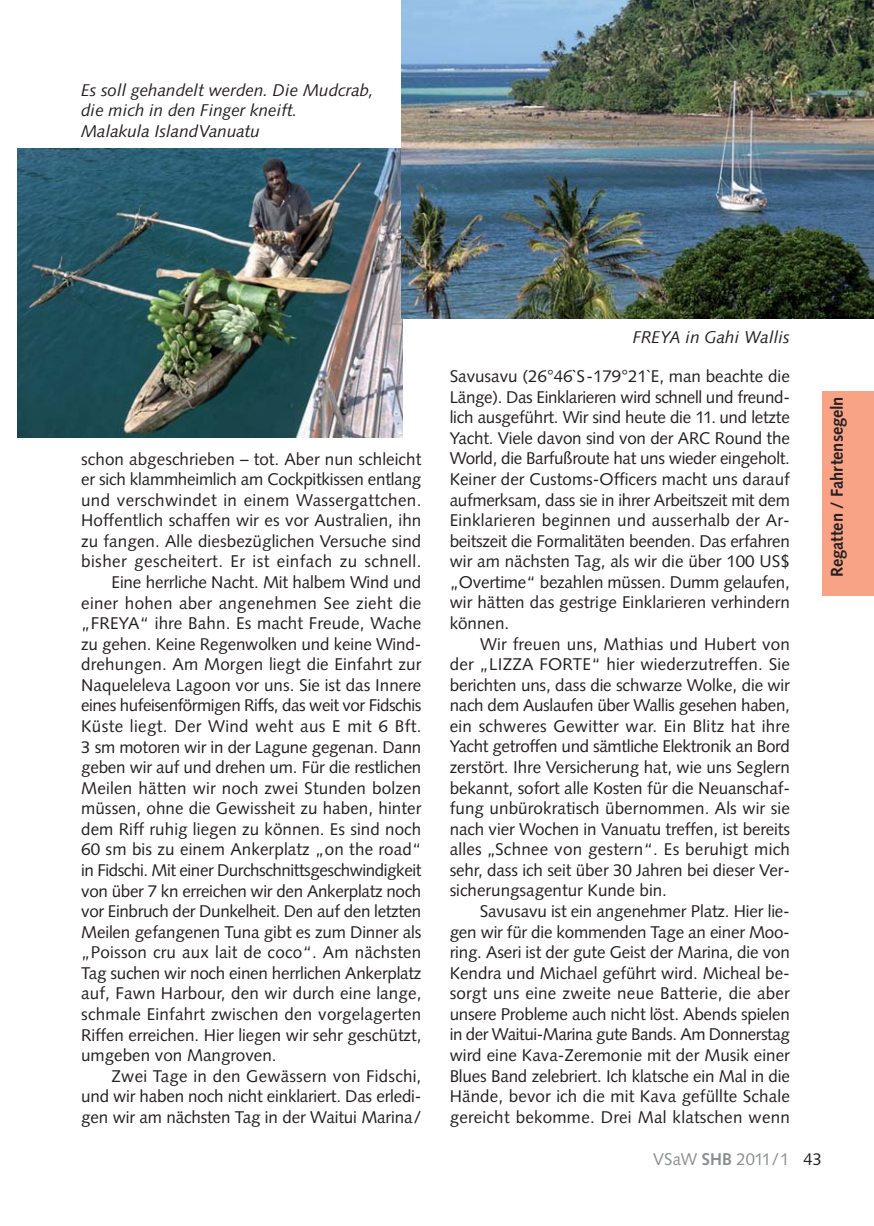
<style>
.page{position:relative;width:874px;height:1226px;background:#fff}
.page>*{position:absolute;margin:0;border:0;box-sizing:border-box;transform-origin:0 0}
.t1{font:17px/20.6px "Syntax";color:#231f20;text-align:justify}
.t2{font:17px "Syntax";letter-spacing:.02em;color:#231f20}
.t3{font:italic 17px/20.6px "Syntax";color:#231f20}
.t4{font:17px "Syntax";letter-spacing:-.025em;color:#231f20}
.t5{font:17px "Syntax";letter-spacing:-.02em;color:#231f20}
.t6{font:17px "Syntax";letter-spacing:.025em;color:#231f20}
.t7{font:700 17px "Syntax";letter-spacing:-.005em;color:#231f20}
.t8{font:17px "Syntax";color:#8a8c8e}
.s1{font-weight:700}
.s2{color:#231f20}
</style>
<div class="page">
<div style="left:822px;top:391px;width:51px;height:205px;background:#f8a286"></div>
<img style="left:17px;top:149px;width:386px;height:288px">
<img style="left:402px;top:0;width:472px;height:319px">
<p class="t3" style="left:81px;top:81px;width:294px">Es soll gehandelt werden. Die Mudcrab, die mich in den Finger kneift.<br>Malakula IslandVanuatu</p>
<p class="t1" style="left:81px;top:450px;width:342px">schon abgeschrieben – tot. Aber nun schleicht</p>
<p class="t1" style="left:81px;top:471px;width:342px">er sich klammheimlich am Cockpitkissen entlang</p>
<p class="t2" style="left:81px;top:493px;width:342px">und verschwindet in einem Wassergattchen.</p>
<p class="t1" style="left:81px;top:512px;width:342px">Hoffentlich schaffen wir es vor Australien, ihn</p>
<p class="t1" style="left:81px;top:532px;width:342px">zu fangen. Alle diesbezüglichen Versuche sind</p>
<p class="t6" style="left:81px;top:555px;width:342px">bisher gescheitert. Er ist einfach zu schnell.</p>
<p class="t1" style="left:112px;top:574px;width:311px">Eine herrliche Nacht. Mit halbem Wind und</p>
<p class="t2" style="left:81px;top:596px;width:342px">einer hohen aber angenehmen See zieht die</p>
<p class="t1" style="left:81px;top:615px;width:342px">„FREYA“ ihre Bahn. Es macht Freude, Wache</p>
<p class="t1" style="left:81px;top:635px;width:342px">zu gehen. Keine Regenwolken und keine Wind-</p>
<p class="t1" style="left:81px;top:656px;width:342px">drehungen. Am Morgen liegt die Einfahrt zur</p>
<p class="t1" style="left:81px;top:676px;width:342px">Naqueleleva Lagoon vor uns. Sie ist das Innere</p>
<p class="t4" style="left:81px;top:699px;width:342px">eines hufeisenförmigen Riffs, das weit vor Fidschis</p>
<p class="t2" style="left:81px;top:719px;width:342px">Küste liegt. Der Wind weht aus E mit 6 Bft.</p>
<p class="t1" style="left:81px;top:738px;width:342px">3 sm motoren wir in der Lagune gegenan. Dann</p>
<p class="t1" style="left:81px;top:759px;width:342px">geben wir auf und drehen um. Für die restlichen</p>
<p class="t1" style="left:81px;top:779px;width:342px">Meilen hätten wir noch zwei Stunden bolzen</p>
<p class="t1" style="left:81px;top:800px;width:342px">müssen, ohne die Gewissheit zu haben, hinter</p>
<p class="t1" style="left:81px;top:820px;width:342px">dem Riff ruhig liegen zu können. Es sind noch</p>
<p class="t1" style="left:81px;top:841px;width:342px">60 sm bis zu einem Ankerplatz „on the road“</p>
<p class="t4" style="left:81px;top:863px;width:342px">in Fidschi. Mit einer Durchschnittsgeschwindigkeit</p>
<p class="t5" style="left:81px;top:884px;width:342px">von über 7 kn erreichen wir den Ankerplatz noch</p>
<p class="t5" style="left:81px;top:904px;width:342px">vor Einbruch der Dunkelheit. Den auf den letzten</p>
<p class="t1" style="left:81px;top:923px;width:342px">Meilen gefangenen Tuna gibt es zum Dinner als</p>
<p class="t1" style="left:81px;top:944px;width:342px">„Poisson cru aux lait de coco“. Am nächsten</p>
<p class="t1" style="left:81px;top:964px;width:342px">Tag suchen wir noch einen herrlichen Ankerplatz</p>
<p class="t1" style="left:81px;top:985px;width:342px">auf, Fawn Harbour, den wir durch eine lange,</p>
<p class="t1" style="left:81px;top:1005px;width:342px">schmale Einfahrt zwischen den vorgelagerten</p>
<p class="t1" style="left:81px;top:1026px;width:342px">Riffen erreichen. Hier liegen wir sehr geschützt,</p>
<p class="t1" style="left:81px;top:1047px;width:197px">umgeben von Mangroven.</p>
<p class="t1" style="left:112px;top:1067px;width:311px">Zwei Tage in den Gewässern von Fidschi,</p>
<p class="t1" style="left:81px;top:1088px;width:342px">und wir haben noch nicht einklariert. Das erledi-</p>
<p class="t1" style="left:81px;top:1108px;width:342px">gen wir am nächsten Tag in der Waitui Marina/</p>
<p class="t3" style="left:633px;top:329px;width:159px">FREYA in Gahi Wallis</p>
<p class="t1" style="left:450px;top:368px;width:342px">Savusavu (26 46`S-179 21`E, man beachte die Länge). Das Einklarieren wird schnell und freund&shy;lich ausgeführt. Wir sind heute die 11. und letzte Yacht. Viele davon sind von der ARC Round the World, die Barfußroute hat uns wieder eingeholt.<br>Keiner der Customs-Officers macht uns darauf aufmerksam, dass sie in ihrer Arbeitszeit mit dem Einklarieren beginnen und ausserhalb der Ar&shy;beitszeit die Formalitäten beenden. Das erfahren wir am nächsten Tag, als wir die über 100 US$ „Overtime“ bezahlen müssen. Dumm gelaufen, wir hätten das gestrige Einklarieren verhindern können.</p>
<p class="t1" style="left:450px;top:635px;width:342px;text-indent:30px">Wir freuen uns, Mathias und Hubert von der „LIZZA FORTE“ hier wiederzutreffen. Sie berichten uns, dass die schwarze Wolke, die wir nach dem Auslaufen über Wallis gesehen haben, ein schweres Gewitter war. Ein Blitz hat ihre Yacht getroffen und sämtliche Elektronik an Bord zerstört. Ihre Versicherung hat, wie uns Seglern bekannt, sofort alle Kosten für die Neuanschaf&shy;fung unbürokratisch übernommen. Als wir sie nach vier Wochen in Vanuatu treffen, ist bereits alles „Schnee von gestern“. Es beruhigt mich sehr, dass ich seit über 30 Jahren bei dieser Ver&shy;sicherungsagentur Kunde bin.</p>
<p class="t1" style="left:450px;top:902px;width:342px;text-indent:30px">Savusavu ist ein angenehmer Platz. Hier lie&shy;gen wir für die kommenden Tage an einer Moo&shy;ring. Aseri ist der gute Geist der Marina, die von Kendra und Michael geführt wird. Micheal be&shy;sorgt uns eine zweite neue Batterie, die aber unsere Probleme auch nicht löst. Abends spielen in der Waitui-Marina gute Bands. Am Donnerstag wird eine Kava-Zeremonie mit der Musik einer Blues Band zelebriert. Ich klatsche ein Mal in die Hände, bevor ich die mit Kava gefüllte Schale gereicht bekomme. Drei Mal klatschen wenn</p>
<p class="t7" style="left:830px;top:577px;width:182px;rotate:-90deg">Regatten / Fahrtensegeln</p>
<p class="t8" style="left:653px;top:1152px;width:170px">VSaW <span class="s1">SHB</span> 2011/1 <span class="s2">43</span></p>
</div>
